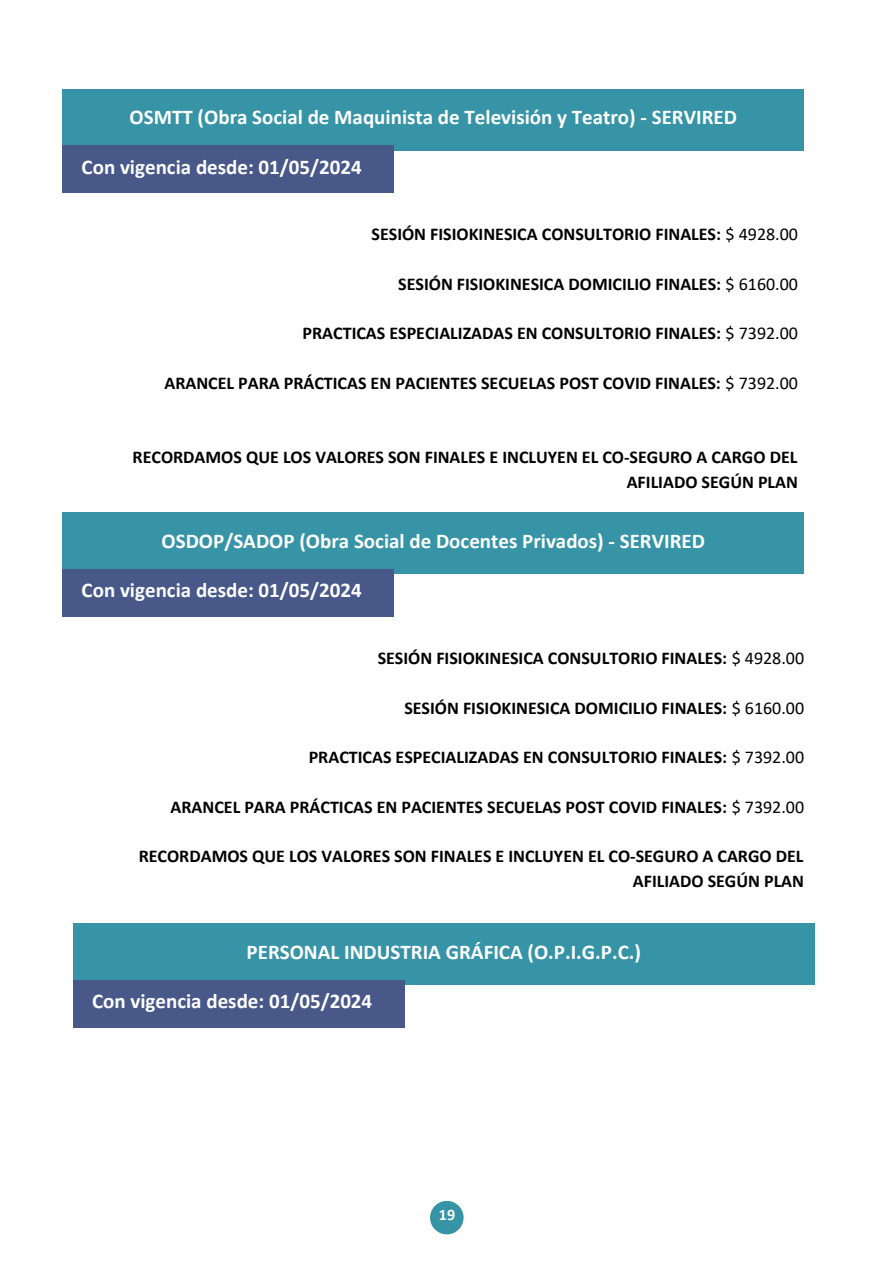
<style>
.page{position:relative;width:894px;height:1264px;background:#fff}
.page>*{position:absolute;margin:0;border:0;box-sizing:border-box;transform-origin:0 0}
.t1{font:700 21px "Calibri";color:#fff}
.t2{font:700 18px/24.8px "Calibri";color:#000;text-align:right}
.t3{font:700 16.05px "Calibri";color:#fff}
.s1{font-weight:400}
</style>
<div class="page">
<div style="left:430px;top:1200px;width:33px;height:34px;background:#3794a6;border-radius:50%"></div>
<div style="left:62px;top:89px;width:742px;height:62px;background:#3794a6"></div>
<div style="left:62px;top:145px;width:332px;height:48px;background:#485889"></div>
<div style="left:62px;top:512px;width:742px;height:62px;background:#3794a6"></div>
<div style="left:62px;top:569px;width:332px;height:47px;background:#485889"></div>
<div style="left:73px;top:923px;width:741px;height:61px;background:#3794a6"></div>
<div style="left:73px;top:979px;width:331px;height:48px;background:#485889"></div>
<p class="t1" style="left:130px;top:109px;width:608px">OSMTT (Obra Social de Maquinista de Televisión y Teatro) - SERVIRED</p>
<p class="t1" style="left:82px;top:158px;width:281px">Con vigencia desde: 01/05/2024</p>
<p class="t2" style="left:371px;top:223px;width:428px">SESIÓN FISIOKINESICA CONSULTORIO FINALES: <span class="s1">$ 4928.00</span></p>
<p class="t2" style="left:398px;top:273px;width:401px">SESIÓN FISIOKINESICA DOMICILIO FINALES: <span class="s1">$ 6160.00</span></p>
<p class="t2" style="left:302px;top:322px;width:497px">PRACTICAS ESPECIALIZADAS EN CONSULTORIO FINALES: <span class="s1">$ 7392.00</span></p>
<p class="t2" style="left:164px;top:372px;width:635px">ARANCEL PARA PRÁCTICAS EN PACIENTES SECUELAS POST COVID FINALES: <span class="s1">$ 7392.00</span></p>
<p class="t2" style="left:132px;top:446px;width:666px">RECORDAMOS QUE LOS VALORES SON FINALES E INCLUYEN EL CO-SEGURO A CARGO DEL<br>AFILIADO SEGÚN PLAN</p>
<p class="t1" style="left:161px;top:532px;width:545px">OSDOP/SADOP (Obra Social de Docentes Privados) - SERVIRED</p>
<p class="t1" style="left:82px;top:581px;width:281px">Con vigencia desde: 01/05/2024</p>
<p class="t2" style="left:377px;top:647px;width:428px">SESIÓN FISIOKINESICA CONSULTORIO FINALES: <span class="s1">$ 4928.00</span></p>
<p class="t2" style="left:404px;top:697px;width:401px">SESIÓN FISIOKINESICA DOMICILIO FINALES: <span class="s1">$ 6160.00</span></p>
<p class="t2" style="left:308px;top:746px;width:497px">PRACTICAS ESPECIALIZADAS EN CONSULTORIO FINALES: <span class="s1">$ 7392.00</span></p>
<p class="t2" style="left:170px;top:796px;width:635px">ARANCEL PARA PRÁCTICAS EN PACIENTES SECUELAS POST COVID FINALES: <span class="s1">$ 7392.00</span></p>
<p class="t2" style="left:139px;top:845px;width:666px">RECORDAMOS QUE LOS VALORES SON FINALES E INCLUYEN EL CO-SEGURO A CARGO DEL<br>AFILIADO SEGÚN PLAN</p>
<p class="t1" style="left:246px;top:943px;width:396px">PERSONAL INDUSTRIA GRÁFICA (O.P.I.G.P.C.)</p>
<p class="t1" style="left:92px;top:992px;width:281px">Con vigencia desde: 01/05/2024</p>
<p class="t3" style="left:439px;top:1208px;width:18px">19</p>
</div>
